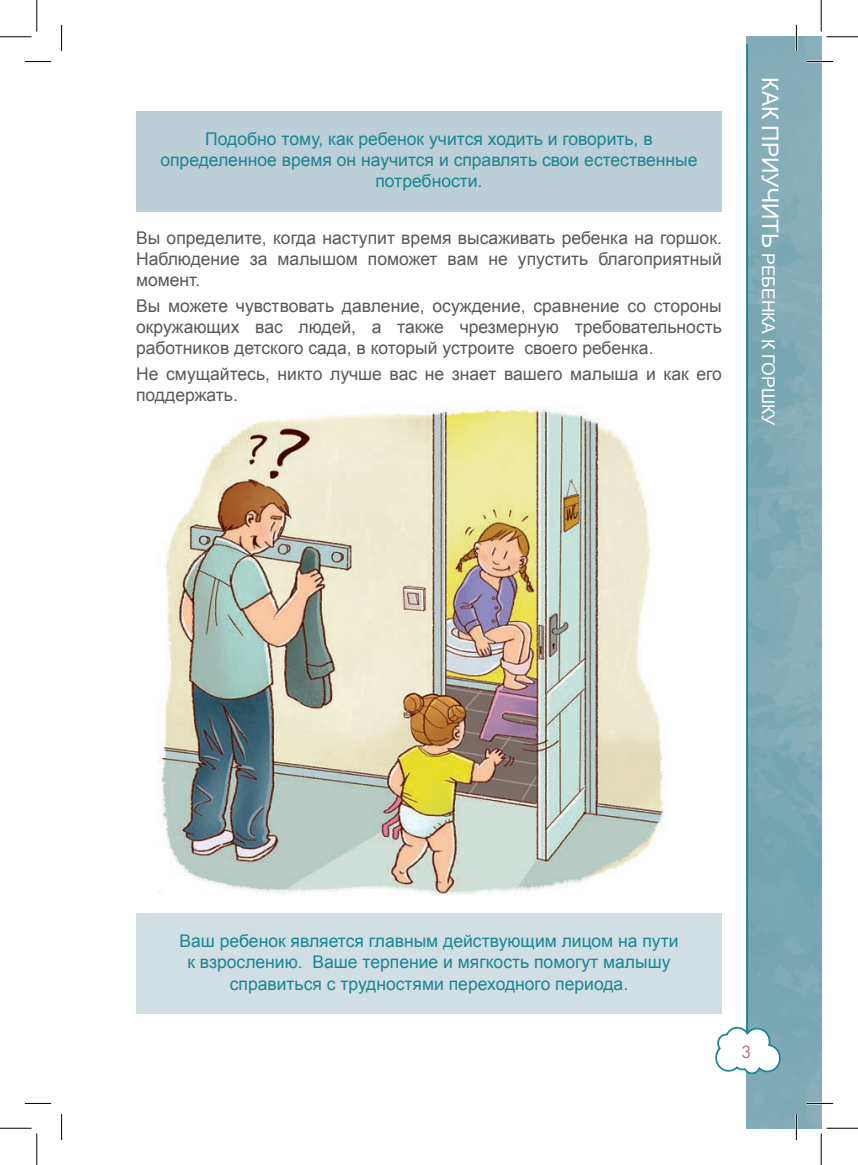
<style>
.page{position:relative;width:858px;height:1165px;background:#fff}
.page>*{position:absolute;margin:0;border:0;box-sizing:border-box;transform-origin:0 0}
.t1{font:17.5px/21px "Arial";color:#57585a}
.t2{font:17.5px/21px "Arial";color:#188695;text-align:center}
.t3{font:17.5px "Arial";color:#fff}
.t4{font:17.5px "DIN";color:#c25a88}
.s1{font-size:22.75px}
</style>
<div class="page">
<img style="left:746px;top:37px;width:75px;height:1091px">
<hr style="left:746px;top:44px;width:1px;height:996px;background:#188695">
<svg style="left:715px;top:1026px;width:66px;height:49px"></svg>
<img style="left:158px;top:405px;width:506px;height:490px">
<div style="left:136px;top:111px;width:585px;height:101px;background:#bcced6"></div>
<div style="left:136px;top:914px;width:585px;height:100px;background:#d1dee3"></div>
<hr style="left:806px;top:60px;width:26px;height:3px;background:#fff">
<hr style="left:806px;top:1102px;width:26px;height:2px;background:#fff">
<hr style="left:795px;top:25px;width:2px;height:26px;background:#fff">
<hr style="left:795px;top:1114px;width:2px;height:26px;background:#fff">
<svg style="left:25px;top:61px;width:26px;height:1px"></svg>
<svg style="left:806px;top:61px;width:26px;height:1px"></svg>
<svg style="left:25px;top:1103px;width:26px;height:1px"></svg>
<svg style="left:806px;top:1103px;width:26px;height:1px"></svg>
<svg style="left:61px;top:25px;width:1px;height:26px"></svg>
<svg style="left:61px;top:1114px;width:1px;height:26px"></svg>
<svg style="left:795px;top:25px;width:1px;height:26px"></svg>
<svg style="left:795px;top:1114px;width:1px;height:26px"></svg>
<hr style="left:0;top:36px;width:32px;height:1px;background:#000">
<hr style="left:826px;top:36px;width:31px;height:1px;background:#000">
<hr style="left:0;top:1128px;width:32px;height:1px;background:#000">
<hr style="left:826px;top:1128px;width:31px;height:1px;background:#000">
<hr style="left:36px;top:0;width:1px;height:32px;background:#000">
<hr style="left:36px;top:1133px;width:1px;height:32px;background:#000">
<hr style="left:820px;top:0;width:1px;height:32px;background:#000">
<hr style="left:820px;top:1133px;width:1px;height:32px;background:#000">
<p class="t2" style="left:160px;top:128px;width:538px">Подобно тому, как ребенок учится ходить и говорить, в определенное время он научится и справлять свои естественные потребности.</p>
<p class="t1" style="left:136px;top:227px;width:587px">Вы определите, когда наступит время высаживать ребенка на горшок.<br>Наблюдение за малышом поможет вам не упустить благоприятный момент.</p>
<p class="t1" style="left:136px;top:295px;width:587px;text-align:justify">Вы можете чувствовать давление, осуждение, сравнение со стороны окружающих вас людей, а также чрезмерную требовательность работников детского сада, в который устроите своего ребенка.</p>
<p class="t1" style="left:136px;top:363px;width:587px">Не смущайтесь, никто лучше вас не знает вашего малыша и как его поддержать.</p>
<p class="t3" style="left:779px;top:77px;width:349px;rotate:90deg"><span class="s1">КАК ПРИУЧИТЬ</span> РЕБЕНКА К ГОРШКУ</p>
<p class="t2" style="left:179px;top:931px;width:500px">Ваш ребенок является главным действующим лицом на пути к взрослению. Ваше терпение и мягкость помогут малышу справиться с трудностями переходного периода.</p>
<p class="t4" style="left:741px;top:1040px;width:11px">3</p>
</div>
